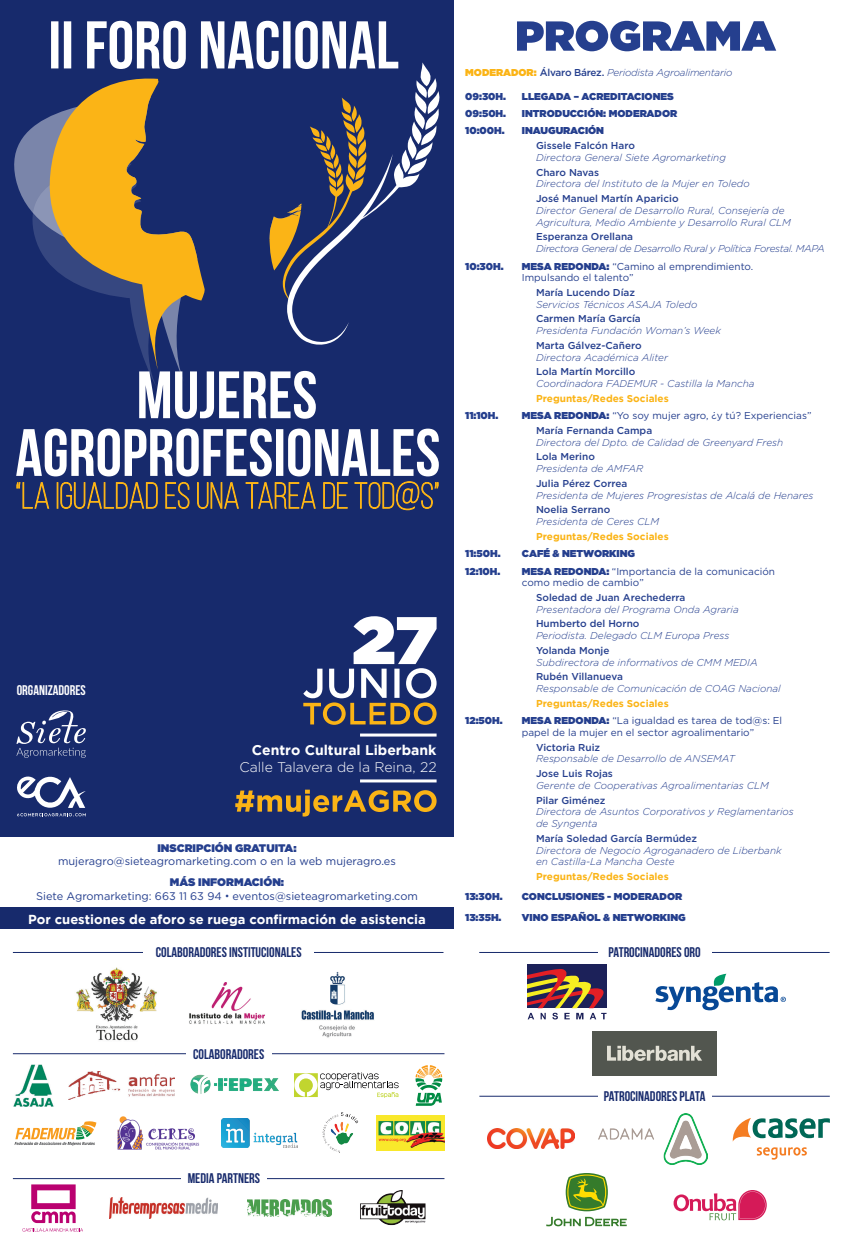
<style>
.page{position:relative;width:842px;height:1242px;background:#fff}
.page>*{position:absolute;margin:0;border:0;box-sizing:border-box;transform-origin:0 0}
.t1{font:700 14px "Bebas Neue";color:#172a6c}
.t2{font:300 14px "Gotham";color:#fff}
.t3{font:700 14px "Gotham";color:#fff}
.t4{font:700 14px "Bebas Neue";color:#fff}
.t5{font:700 13px "Gotham";color:#fff}
.t6{font:11px/13.2px "Gotham";color:#253f8e;text-align:center}
.t7{font:900 11px "Gotham";color:#253f8e}
.t8{font:italic 300 10px/11.8px "Gotham";color:#253f8e}
.t9{font:500 10px "Gotham";color:#253f8e}
.t10{font:10px/11.8px "Gotham";color:#253f8e}
.t11{font:900 10px "Gotham";color:#253f8e}
.t12{font:700 10px "Gotham";color:#fbb416}
.t13{font:italic 300 10px "Gotham";letter-spacing:-.03em;color:#253f8e}
.t14{font:italic 300 10px "Gotham";letter-spacing:-.02em;color:#253f8e}
.s1{font-weight:900}
.s2{font-family:"Open Sans"}
.s3{font-weight:900;font-style:normal;color:#fbb416}
.s4{font-weight:500;font-style:normal}
.s5{font-weight:500}
</style>
<div class="page">
<div style="left:0;top:0;width:454px;height:928px;background:#172a6c"></div>
<svg style="left:51px;top:21px;width:347px;height:48px"></svg>
<svg style="left:235px;top:789px;width:202px;height:27px"></svg>
<svg style="left:16px;top:428px;width:423px;height:83px"></svg>
<svg style="left:303px;top:616px;width:134px;height:109px"></svg>
<hr style="left:360px;top:733px;width:77px;height:3px;background:#fff">
<img style="left:117px;top:1116px;width:82px;height:34px">
<img style="left:377px;top:1115px;width:67px;height:35px">
<svg style="left:415px;top:1065px;width:27px;height:40px"></svg>
<img style="left:13px;top:1064px;width:41px;height:42px">
<svg style="left:15px;top:1121px;width:81px;height:24px"></svg>
<svg style="left:294px;top:1072px;width:105px;height:25px"></svg>
<img style="left:190px;top:1074px;width:89px;height:20px">
<img style="left:322px;top:1112px;width:37px;height:41px">
<img style="left:68px;top:1071px;width:107px;height:28px">
<img style="left:360px;top:1190px;width:65px;height:36px">
<img style="left:221px;top:1118px;width:77px;height:29px">
<img style="left:247px;top:1199px;width:85px;height:17px">
<hr style="left:13px;top:952px;width:430px;height:1px;background:#172a6c">
<svg style="left:17px;top:776px;width:69px;height:40px"></svg>
<svg style="left:16px;top:710px;width:70px;height:48px"></svg>
<img style="left:109px;top:1197px;width:108px;height:21px">
<hr style="left:360px;top:779px;width:77px;height:3px;background:#fff">
<svg style="left:287px;top:62px;width:153px;height:154px"></svg>
<svg style="left:14px;top:133px;width:13px;height:72px"></svg>
<svg style="left:27px;top:77px;width:274px;height:134px"></svg>
<hr style="left:13px;top:1053px;width:431px;height:1px;background:#172a6c">
<hr style="left:479px;top:952px;width:351px;height:1px;background:#172a6c">
<hr style="left:479px;top:1095px;width:351px;height:1px;background:#172a6c">
<hr style="left:13px;top:1178px;width:431px;height:1px;background:#172a6c">
<svg style="left:733px;top:1118px;width:97px;height:23px"></svg>
<svg style="left:757px;top:1147px;width:50px;height:12px"></svg>
<img style="left:599px;top:1113px;width:109px;height:51px">
<div style="left:598px;top:1090px;width:113px;height:11px;background:#fff"></div>
<div style="left:598px;top:946px;width:113px;height:11px;background:#fff"></div>
<div style="left:181px;top:1172px;width:85px;height:11px;background:#fff"></div>
<div style="left:144px;top:946px;width:170px;height:11px;background:#fff"></div>
<div style="left:186px;top:1048px;width:85px;height:11px;background:#fff"></div>
<svg style="left:517px;top:21px;width:259px;height:30px"></svg>
<div style="left:0;top:837px;width:454px;height:69px;background:#fff"></div>
<img style="left:488px;top:1128px;width:86px;height:20px">
<img style="left:189px;top:982px;width:76px;height:42px">
<img style="left:301px;top:971px;width:73px;height:67px">
<svg style="left:23px;top:1184px;width:60px;height:47px"></svg>
<svg style="left:31px;top:97px;width:336px;height:322px"></svg>
<svg style="left:655px;top:973px;width:131px;height:37px"></svg>
<div style="left:527px;top:964px;width:79px;height:44px;background:#1c2159"></div>
<svg style="left:527px;top:969px;width:79px;height:50px"></svg>
<div style="left:592px;top:1031px;width:125px;height:44px;background:#52564f"></div>
<svg style="left:607px;top:1045px;width:95px;height:16px"></svg>
<svg style="left:673px;top:1190px;width:94px;height:30px"></svg>
<svg style="left:546px;top:1173px;width:81px;height:53px"></svg>
<img style="left:76px;top:967px;width:81px;height:74px">
<h1 class="t4" style="left:17px;top:683px;width:71px">ORGANIZADORES</h1>
<h1 class="t3" style="left:252px;top:742px;width:186px">Centro Cultural Liberbank</h1>
<h1 class="t2" style="left:239px;top:758px;width:199px">Calle Talavera de la Reina, 22</h1>
<p class="t7" style="left:157px;top:839px;width:141px">INSCRIPCIÓN GRATUITA:</p>
<p class="t6" style="left:58px;top:854px;width:339px">mujeragro@sieteagromarketing.com o en la web mujeragro.es</p>
<p class="t6" style="left:36px;top:875px;width:383px"><span class="s1">MÁS INFORMACIÓN:<br></span>Siete Agromarketing: 663 11 63 94 <span class="s2">•</span> eventos@sieteagromarketing.com</p>
<h2 class="t5" style="left:28px;top:911px;width:399px">Por cuestiones de aforo se ruega confirmación de asistencia</h2>
<h1 class="t1" style="left:156px;top:944px;width:147px">COLABORADORES INSTITUCIONALES</h1>
<p class="t14" style="left:465px;top:66px;width:269px"><span class="s3">MODERADOR:</span> <span class="s4">Álvaro Bárez.</span> Periodista Agroalimentario</p>
<p class="t11" style="left:465px;top:89px;width:42px">09:30H.</p>
<p class="t11" style="left:522px;top:89px;width:153px">LLEGADA – ACREDITACIONES</p>
<p class="t11" style="left:465px;top:106px;width:42px">09:50H.</p>
<p class="t11" style="left:522px;top:106px;width:157px">INTRODUCCIÓN: MODERADOR</p>
<p class="t11" style="left:465px;top:124px;width:41px">10:00H.</p>
<p class="t11" style="left:522px;top:124px;width:84px">INAUGURACIÓN</p>
<p class="t9" style="left:536px;top:139px;width:100px">Gissele Falcón Haro</p>
<p class="t8" style="left:536px;top:151px;width:191px">Directora General Siete Agromarketing</p>
<p class="t9" style="left:536px;top:165px;width:65px">Charo Navas</p>
<p class="t8" style="left:536px;top:178px;width:215px">Directora del Instituto de la Mujer en Toledo</p>
<p class="t9" style="left:536px;top:192px;width:144px">José Manuel Martín Aparicio</p>
<p class="t8" style="left:536px;top:204px;width:256px">Director General de Desarrollo Rural, Consejería de<br>Agricultura, Medio Ambiente y Desarrollo Rural CLM</p>
<p class="t9" style="left:536px;top:230px;width:99px">Esperanza Orellana</p>
<p class="t13" style="left:536px;top:242px;width:290px">Directora General de Desarrollo Rural y Política Forestal. MAPA</p>
<p class="t11" style="left:465px;top:259px;width:40px">10:30H.</p>
<p class="t10" style="left:522px;top:260px;width:233px"><span class="s1">MESA REDONDA:</span> “Camino al emprendimiento.<br>Impulsando el talento”</p>
<p class="t9" style="left:536px;top:286px;width:101px">María Lucendo Díaz</p>
<p class="t8" style="left:536px;top:298px;width:163px">Servicios Técnicos ASAJA Toledo</p>
<p class="t9" style="left:536px;top:312px;width:106px">Carmen María García</p>
<p class="t8" style="left:536px;top:324px;width:186px">Presidenta Fundación Woman’s Week</p>
<p class="t9" style="left:536px;top:339px;width:107px">Marta Gálvez-Cañero</p>
<p class="t8" style="left:536px;top:351px;width:133px">Directora Académica Aliter</p>
<p class="t9" style="left:536px;top:365px;width:101px">Lola Martín Morcillo</p>
<p class="t8" style="left:536px;top:377px;width:220px">Coordinadora FADEMUR - Castilla la Mancha</p>
<p class="t12" style="left:536px;top:392px;width:134px">Preguntas/Redes Sociales</p>
<p class="t11" style="left:465px;top:408px;width:35px">11:10H.</p>
<p class="t10" style="left:536px;top:408px;width:277px;line-height:14.6px;text-indent:-14px"><span class="s1">MESA REDONDA:</span> “Yo soy mujer agro, ¿y tú? Experiencias”<br><span class="s5">María Fernanda Campa</span></p>
<p class="t8" style="left:536px;top:436px;width:249px">Directora del Dpto. de Calidad de Greenyard Fresh</p>
<p class="t9" style="left:536px;top:450px;width:60px">Lola Merino</p>
<p class="t8" style="left:536px;top:462px;width:109px">Presidenta de AMFAR</p>
<p class="t9" style="left:536px;top:476px;width:93px">Julia Pérez Correa</p>
<p class="t8" style="left:536px;top:489px;width:279px">Presidenta de Mujeres Progresistas de Alcalá de Henares</p>
<p class="t9" style="left:536px;top:503px;width:76px">Noelia Serrano</p>
<p class="t8" style="left:536px;top:515px;width:125px">Presidenta de Ceres CLM</p>
<p class="t12" style="left:536px;top:530px;width:134px">Preguntas/Redes Sociales</p>
<p class="t11" style="left:465px;top:546px;width:37px">11:50H.</p>
<p class="t11" style="left:522px;top:546px;width:115px">CAFÉ &amp; NETWORKING</p>
<p class="t11" style="left:465px;top:564px;width:37px">12:10H.</p>
<p class="t10" style="left:522px;top:565px;width:255px"><span class="s1">MESA REDONDA:</span> “Importancia de la comunicación como medio de cambio”</p>
<p class="t9" style="left:536px;top:591px;width:151px">Soledad de Juan Arechederra</p>
<p class="t8" style="left:536px;top:603px;width:204px">Presentadora del Programa Onda Agraria</p>
<p class="t9" style="left:536px;top:617px;width:105px">Humberto del Horno</p>
<p class="t8" style="left:536px;top:629px;width:195px">Periodista. Delegado CLM Europa Press</p>
<p class="t9" style="left:536px;top:644px;width:75px">Yolanda Monje</p>
<p class="t8" style="left:536px;top:656px;width:223px">Subdirectora de informativos de CMM MEDIA</p>
<p class="t9" style="left:536px;top:670px;width:88px">Rubén Villanueva</p>
<p class="t8" style="left:536px;top:682px;width:246px">Responsable de Comunicación de COAG Nacional</p>
<p class="t12" style="left:536px;top:697px;width:134px">Preguntas/Redes Sociales</p>
<p class="t11" style="left:465px;top:713px;width:39px">12:50H.</p>
<p class="t10" style="left:522px;top:714px;width:262px"><span class="s1">MESA REDONDA:</span> “La igualdad es tarea de tod@s: El papel de la mujer en el sector agroalimentario”</p>
<p class="t9" style="left:536px;top:740px;width:66px">Victoria Ruiz</p>
<p class="t8" style="left:536px;top:752px;width:200px">Responsable de Desarrollo de ANSEMAT</p>
<p class="t9" style="left:536px;top:767px;width:78px">Jose Luis Rojas</p>
<p class="t8" style="left:536px;top:779px;width:234px">Gerente de Cooperativas Agroalimentarias CLM</p>
<p class="t9" style="left:536px;top:793px;width:71px">Pilar Giménez</p>
<p class="t8" style="left:536px;top:805px;width:259px">Directora de Asuntos Corporativos y Reglamentarios de Syngenta</p>
<p class="t9" style="left:536px;top:831px;width:163px">María Soledad García Bermúdez</p>
<p class="t8" style="left:536px;top:844px;width:247px">Directora de Negocio Agroganadero de Liberbank en Castilla-La Mancha Oeste</p>
<p class="t12" style="left:536px;top:870px;width:134px">Preguntas/Redes Sociales</p>
<p class="t11" style="left:465px;top:889px;width:39px">13:30H.</p>
<p class="t11" style="left:522px;top:889px;width:162px">CONCLUSIONES - MODERADOR</p>
<p class="t11" style="left:465px;top:910px;width:38px">13:35H.</p>
<p class="t11" style="left:522px;top:910px;width:165px">VINO ESPAÑOL &amp; NETWORKING</p>
<h1 class="t1" style="left:608px;top:944px;width:94px">PATROCINADORES ORO</h1>
<h1 class="t1" style="left:193px;top:1046px;width:73px">COLABORADORES</h1>
<h1 class="t1" style="left:188px;top:1170px;width:74px">MEDIA PARTNERS</h1>
<h1 class="t1" style="left:604px;top:1088px;width:103px">PATROCINADORES PLATA</h1>
</div>
